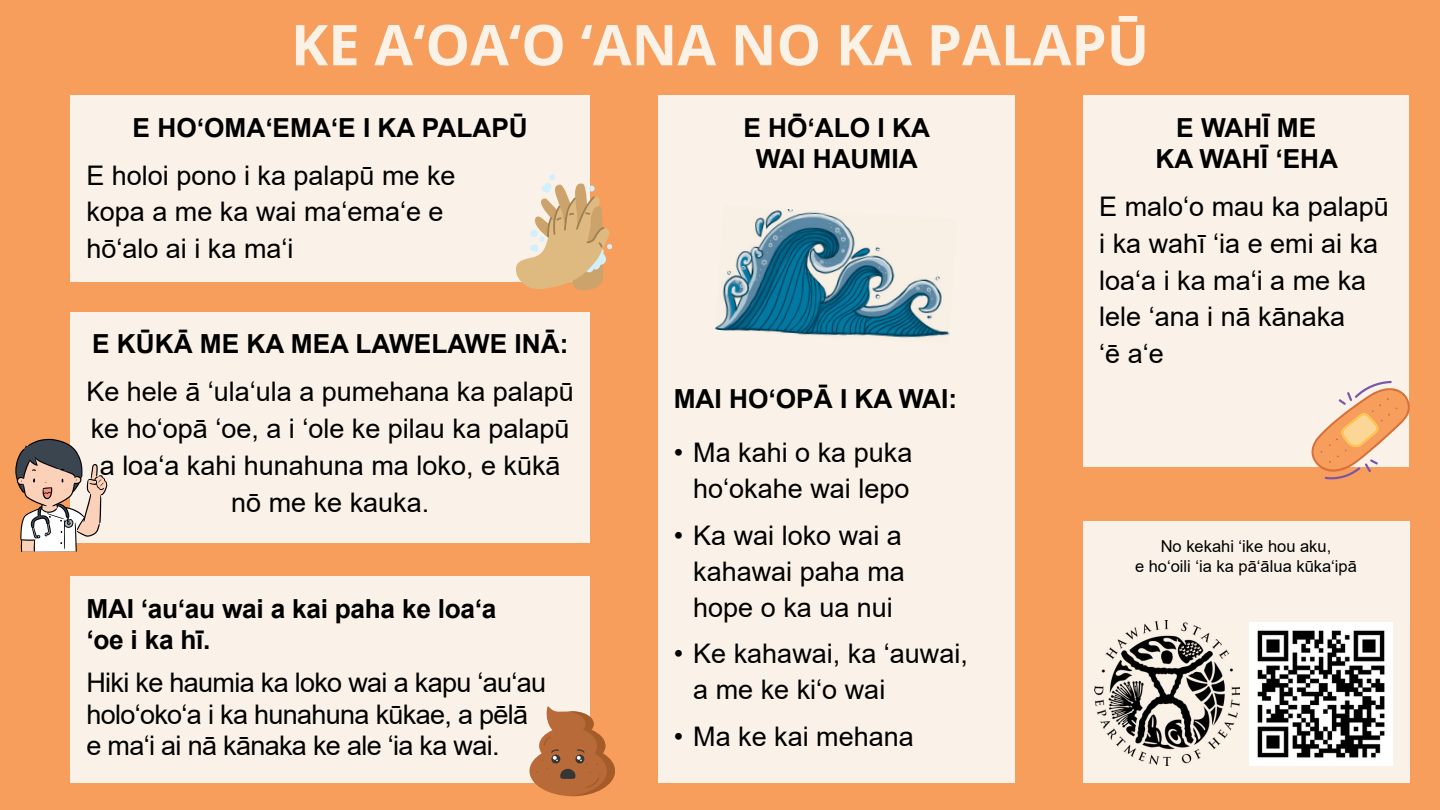
<style>
.page{position:relative;width:1440px;height:810px;background:#f79e5c}
.page>*{position:absolute;margin:0;border:0;box-sizing:border-box;transform-origin:0 0}
.t1{font:700 56.25px "Open Sans";color:#faf2e7}
.t2{font:27px/36.8px "Arial";color:#000}
.t3{font:27px/31.5px "Arial";letter-spacing:-.025em;color:#000}
.t4{font:700 26.25px/31.5px "Arial";color:#000;text-align:center}
.t5{font:16.5px/19.8px "Arial";color:#000;text-align:center}
</style>
<div class="page">
<div style="left:1083px;top:521px;width:326px;height:262px;background:#faf2e8"></div>
<img style="left:1095px;top:621px;width:145px;height:145px">
<img style="left:1250px;top:623px;width:142px;height:142px">
<div style="left:71px;top:95px;width:519px;height:187px;background:#faf2e8"></div>
<div style="left:658px;top:95px;width:357px;height:688px;background:#faf2e8"></div>
<div style="left:1083px;top:95px;width:326px;height:371px;background:#faf2e8"></div>
<div style="left:71px;top:312px;width:519px;height:230px;background:#faf2e8"></div>
<div style="left:71px;top:577px;width:519px;height:206px;background:#faf2e8"></div>
<svg style="left:516px;top:174px;width:96px;height:117px"></svg>
<svg style="left:15px;top:439px;width:92px;height:113px"></svg>
<svg style="left:530px;top:706px;width:85px;height:90px"></svg>
<img style="left:715px;top:209px;width:235px;height:129px">
<svg style="left:1311px;top:381px;width:99px;height:99px"></svg>
<p class="t1" style="left:291px;top:6px;width:860px">KE A‘OA O‘ ‘ANA NO KA PALAPŪ</p>
<p class="t4" style="left:133px;top:112px;width:397px">E HO‘OMA‘EMA E‘ I KA PALAPŪ</p>
<p class="t2" style="left:86px;top:157px;width:371px">E holoi pono i ka palapū me ke kopa a me ka wai ma‘ema ee‘ hō‘alo ai i ka ma i‘</p>
<p class="t4" style="left:92px;top:329px;width:478px">E KŪKĀ ME KA MEA LAWELAWE INĀ:</p>
<p class="t2" style="left:86px;top:373px;width:489px;text-align:center">Ke hele ā ‘ula‘ula a pumehana ka palapū ke ho‘opā ‘oe ‘ia, ole ke pilau ka palapū a loa a‘ kahi hunahuna ma loko e, kūkā nō me ke kauka.</p>
<p class="t4" style="left:86px;top:593px;width:412px;text-align:left">MAI ‘au‘au wai a kai paha ke loa a‘ ‘oe i ka hī.</p>
<p class="t3" style="left:86px;top:667px;width:461px">Hiki ke haumia ka loko wai a kapu ‘au‘au holo‘oko ia‘ ka hunahuna kūkae a, pēlā e ma i‘ ai nā kānaka ke ale ‘ia ka wai.</p>
<p class="t4" style="left:743px;top:112px;width:188px">E HŌ‘ALO I KA<br>WAI HAUMIA</p>
<p class="t4" style="left:674px;top:384px;width:285px">MAI HO‘OPĀ I KA WAI:</p>
<p class="t2" style="left:674px;top:435px;width:240px;line-height:36px;text-align:right">• Ma kahi o ka puka ho‘okahe wai lepo</p>
<p class="t2" style="left:693px;top:517px;width:213px;line-height:36px;text-align:justify;text-indent:-20px">• Ka wai loko wai a kahawai paha ma hope o ka ua nui</p>
<p class="t2" style="left:693px;top:636px;width:276px;line-height:36px;text-indent:-20px">• Ke kahawai, ka ‘auwai, a me ke ki o‘ wai</p>
<p class="t2" style="left:674px;top:718px;width:242px">• Ma ke kai mehana</p>
<p class="t4" style="left:1155px;top:112px;width:184px">E WAHĪ ME<br>KA WAHĪ ‘EHA</p>
<p class="t2" style="left:1099px;top:188px;width:291px">E malo o‘ mau ka palapū i ka wahī ‘ia e emi ai ka loa ia‘ ka ma ai‘ me ka lele ʻana i nā kānaka</p>
<p class="t2" style="left:1099px;top:335px;width:66px">ʻē aʻe</p>
<p class="t5" style="left:1135px;top:536px;width:223px">No kekahi ʻike hou aku,<br>e hoʻoili ʻia ka pāʻālua kūkaʻipā</p>
</div>
